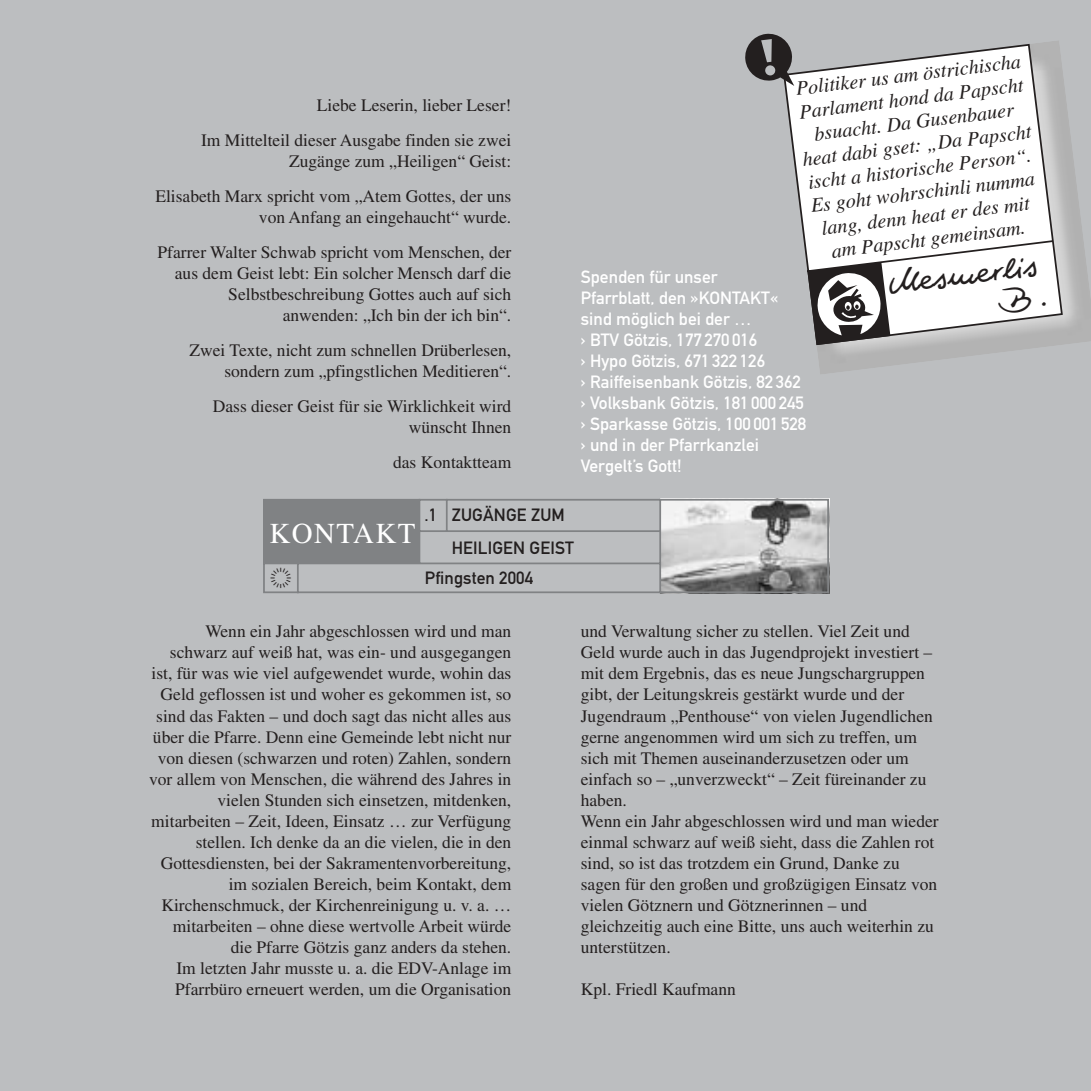
<style>
.page{position:relative;width:1091px;height:1091px;background:#fff}
.page>*{position:absolute;margin:0;border:0;box-sizing:border-box;transform-origin:0 0}
.t1{font:40.25px/31.5px "WIP Sugar Baby";color:#231f1f;text-align:right}
.t2{font:28.88px "Times";letter-spacing:.05em;color:#fff}
.t3{font:italic 20.12px/23.6px "Times";color:#231f1f;text-align:center}
.t4{font:17.5px/21px "Times";color:#231f1f;text-align:right}
.t5{font:17.5px/21px "DIN Mittelschrift";color:#fff}
.t6{font:17.5px/32.4px "DIN Mittelschrift";letter-spacing:.01em;color:#231f1f}
</style>
<div class="page">
<div style="left:0;top:0;width:1090px;height:1090px;background:#bcbec0"></div>
<svg style="left:263px;top:498px;width:566px;height:96px"></svg>
<div style="left:263px;top:499px;width:156px;height:64px;background:#808284"></div>
<img style="left:817px;top:41px;width:273px;height:333px">
<svg style="left:785px;top:43px;width:278px;height:303px"></svg>
<svg style="left:788px;top:49px;width:260px;height:219px;background:#f4f4f4"></svg>
<svg style="left:271px;top:568px;width:20px;height:20px"></svg>
<svg style="left:783px;top:43px;width:12px;height:48px"></svg>
<svg style="left:807px;top:262px;width:83px;height:83px;background:#444141"></svg>
<p class="t4" style="left:201px;top:90px;width:312px;line-height:34.8px">Liebe Leserin, lieber Leser!<br>Im Mittelteil dieser Ausgabe finden sie zwei</p>
<p class="t4" style="left:155px;top:145px;width:357px;line-height:34.8px">Zugänge zum „Heiligen“ Geist:<br>Elisabeth Marx spricht vom „Atem Gottes, der uns</p>
<p class="t4" style="left:157px;top:201px;width:355px;line-height:34.8px">von Anfang an eingehaucht“ wurde.<br>Pfarrer Walter Schwab spricht vom Menschen, der</p>
<p class="t4" style="left:175px;top:264px;width:338px">aus dem Geist lebt: Ein solcher Mensch darf die<br>Selbstbeschreibung Gottes auch auf sich anwenden: „Ich bin der ich bin“.</p>
<p class="t4" style="left:189px;top:341px;width:323px">Zwei Texte, nicht zum schnellen Drüberlesen, sondern zum „pfingstlichen Meditieren“.</p>
<p class="t4" style="left:213px;top:397px;width:300px">Dass dieser Geist für sie Wirklichkeit wird wünscht Ihnen</p>
<p class="t4" style="left:393px;top:453px;width:120px">das Kontaktteam</p>
<p class="t3" style="left:792px;top:79px;width:232px;rotate:-7deg">Politiker us am östrichischa<br>Parlament hond da Papscht bsuacht. Da Gusenbauer heat dabi gset: „Da Papscht ischt a historische Person“.<br>Es goht wohrschinli numma lang, denn heat er des mit am Papscht gemeinsam.</p>
<h1 class="t1" style="left:886px;top:263px;width:160px;rotate:-7deg">Mesmerlis<br>B.</h1>
<p class="t5" style="left:580px;top:268px;width:227px">Spenden für unser<br>Pfarrblatt, den »KONTAKT« sind möglich bei der …<br>› BTV Götzis, 177 270 016<br>› Hypo Götzis, 671 322 126<br>› Raiffeisenbank Götzis, 82 362 › Volksbank Götzis, 181 000 245 › Sparkasse Götzis, 100 001 528 › und in der Pfarrkanzlei<br>Vergelt’s Gott!</p>
<h2 class="t2" style="left:269px;top:522px;width:147px">KONTAKT</h2>
<p class="t6" style="left:451px;top:500px;width:124px;text-indent:-27px">.1 ZUGÄNGE ZUM<br>HEILIGEN GEIST</p>
<p class="t6" style="left:425px;top:563px;width:110px">Pfingsten 2004</p>
<p class="t4" style="left:149px;top:622px;width:364px">Wenn ein Jahr abgeschlossen wird und man schwarz auf weiß hat, was ein- und ausgegangen ist, für was wie viel aufgewendet wurde, wohin das Geld geflossen ist und woher es gekommen ist, so sind das Fakten – und doch sagt das nicht alles aus über die Pfarre. Denn eine Gemeinde lebt nicht nur von diesen (schwarzen und roten) Zahlen, sondern vor allem von Menschen, die während des Jahres in vielen Stunden sich einsetzen, mitdenken, mitarbeiten – Zeit, Ideen, Einsatz … zur Verfügung stellen. Ich denke da an die vielen, die in den Gottesdiensten, bei der Sakramentenvorbereitung, im sozialen Bereich, beim Kontakt, dem Kirchenschmuck, der Kirchenreinigung u. v. a. … mitarbeiten – ohne diese wertvolle Arbeit würde die Pfarre Götzis ganz anders da stehen.<br>Im letzten Jahr musste u. a. die EDV-Anlage im Pfarrbüro erneuert werden, um die Organisation</p>
<p class="t4" style="left:580px;top:622px;width:359px;text-align:left">und Verwaltung sicher zu stellen. Viel Zeit und Geld wurde auch in das Jugendprojekt investiert – mit dem Ergebnis, das es neue Jungschargruppen gibt, der Leitungskreis gestärkt wurde und der Jugendraum „Penthouse“ von vielen Jugendlichen gerne angenommen wird um sich zu treffen, um sich mit Themen auseinanderzusetzen oder um einfach so – „unverzweckt“ – Zeit füreinander zu haben.<br>Wenn ein Jahr abgeschlossen wird und man wieder einmal schwarz auf weiß sieht, dass die Zahlen rot sind, so ist das trotzdem ein Grund, Danke zu sagen für den großen und großzügigen Einsatz von vielen Götznern und Götznerinnen – und gleichzeitig auch eine Bitte, uns auch weiterhin zu unterstützen.</p>
<p class="t4" style="left:580px;top:979px;width:157px">Kpl. Friedl Kaufmann</p>
</div>
